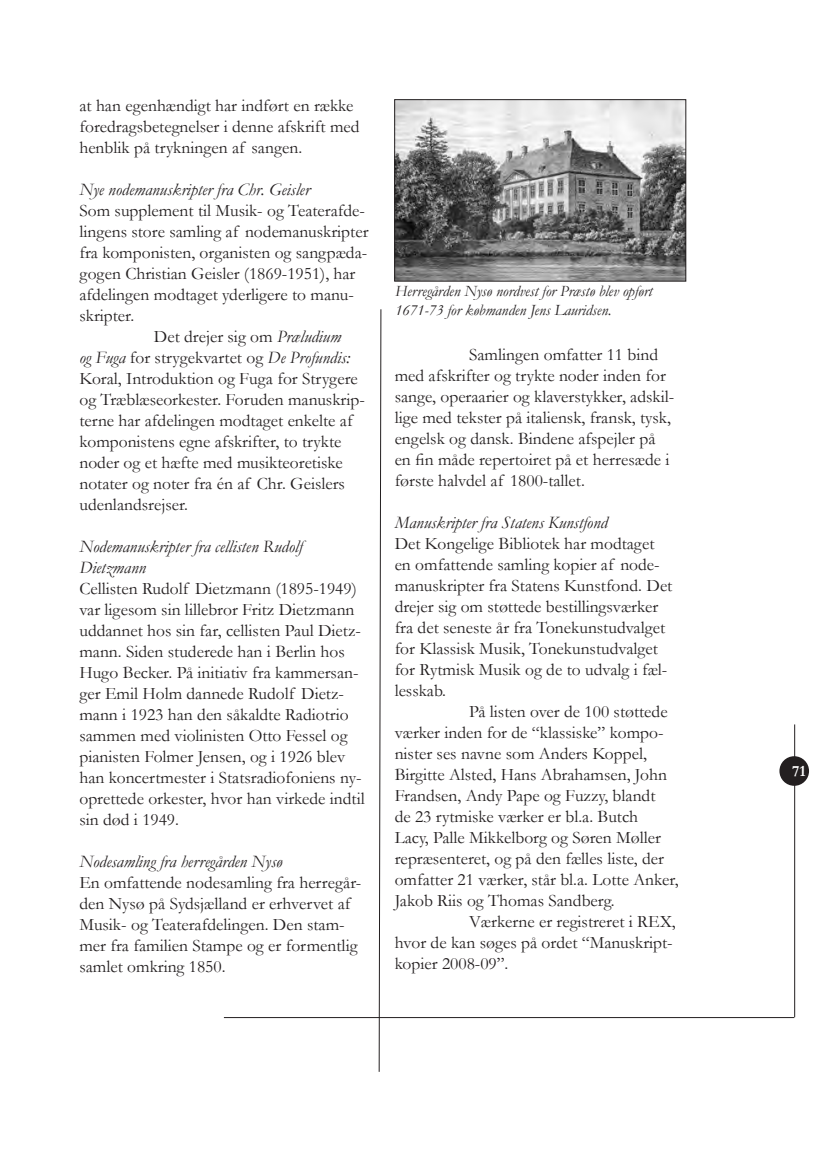
<style>
.page{position:relative;width:834px;height:1176px;background:#fff}
.page>*{position:absolute;margin:0;border:0;box-sizing:border-box;transform-origin:0 0}
.Almindelig_tekst_med{font:17.5px/21px "Garamond";color:#231f20}
.almindelig_tekst_ude{font:17.5px/21px "Garamond";color:#231f20}
.almindelig_tekst_ude-2{font:italic 17.5px "Garamond";color:#231f20}
.Billedtekst{font:italic 15.75px/18.9px "Garamond";color:#231f20}
.t1{font:700 15.75px "Garamond";color:#fff}
.s1{font-style:italic}
</style>
<div class="page">
<hr style="left:224px;top:1017px;width:570px;height:1px;background:#231f20">
<hr style="left:794px;top:724px;width:1px;height:293px;background:#231f20">
<div style="left:780px;top:757px;width:28px;height:28px;background:#231f20;border-radius:50%"></div>
<div style="left:779px;top:756px;width:29px;height:30px;border:2px solid #231f20;border-radius:50%"></div>
<img style="left:396px;top:101px;width:288px;height:179px">
<div style="left:394px;top:99px;width:292px;height:183px;border:1px solid #231f20"></div>
<svg style="left:378px;top:309px;width:4px;height:763px"></svg>
<p class="Almindelig_tekst_med" style="left:79px;top:94px;width:282px">at han egenhændigt har indført en række foredragsbetegnelser i denne afskrift med henblik på trykningen af sangen.</p>
<p class="almindelig_tekst_ude-2" style="left:79px;top:177px;width:232px">Nye nodemanuskripter fra Chr. Geisler</p>
<p class="almindelig_tekst_ude" style="left:79px;top:199px;width:290px">Som supplement til Musik- og Teaterafde&shy;lingens store samling af nodemanuskripter fra komponisten, organisten og sangpæda&shy;gogen Christian Geisler (1869-1951), har afdelingen modtaget yderligere to manu&shy;skripter.</p>
<p class="Almindelig_tekst_med" style="left:79px;top:325px;width:287px;text-indent:74px">Det drejer sig om <span class="s1">Præludium<br>og Fuga</span> for strygekvartet og <span class="s1">De Profundis:<br></span>Koral, Introduktion og Fuga for Strygere og Træblæseorkester. Foruden manuskrip&shy;terne har afdelingen modtaget enkelte af komponistens egne afskrifter, to trykte noder og et hæfte med musikteoretiske notater og noter fra én af Chr. Geislers udenlandsrejser.</p>
<p class="almindelig_tekst_ude-2" style="left:79px;top:534px;width:224px">Nodemanuskripter fra cellisten Rudolf</p>
<p class="almindelig_tekst_ude-2" style="left:79px;top:555px;width:68px">Dietzmann</p>
<p class="almindelig_tekst_ude" style="left:79px;top:577px;width:287px">Cellisten Rudolf Dietzmann (1895-1949) var ligesom sin lillebror Fritz Dietzmann uddannet hos sin far, cellisten Paul Dietz&shy;mann. Siden studerede han i Berlin hos Hugo Becker. På initiativ fra kammersan&shy;ger Emil Holm dannede Rudolf Dietz&shy;mann i 1923 han den såkaldte Radiotrio sammen med violinisten Otto Fessel og pianisten Folmer Jensen, og i 1926 blev han koncertmester i Statsradiofoniens ny&shy;oprettede orkester, hvor han virkede indtil sin død i 1949.</p>
<p class="almindelig_tekst_ude-2" style="left:79px;top:849px;width:204px">Nodesamling fra herregården Nysø</p>
<p class="almindelig_tekst_ude" style="left:79px;top:871px;width:283px">En omfattende nodesamling fra herregår&shy;den Nysø på Sydsjælland er erhvervet af Musik- og Teaterafdelingen. Den stam&shy;mer fra familien Stampe og er formentlig samlet omkring 1850.</p>
<p class="Billedtekst" style="left:395px;top:282px;width:259px">Herregården Nysø nordvest for Præstø blev opført<br>1671-73 for købmanden Jens Lauridsen.</p>
<p class="Almindelig_tekst_med" style="left:394px;top:343px;width:281px;text-indent:74px">Samlingen omfatter 11 bind med afskrifter og trykte noder inden for sange, operaarier og klaverstykker, adskil&shy;lige med tekster på italiensk, fransk, tysk, engelsk og dansk. Bindene afspejler på en fin måde repertoiret på et herresæde i første halvdel af 1800-tallet.</p>
<p class="almindelig_tekst_ude-2" style="left:394px;top:511px;width:214px">Manuskripter fra Statens Kunstfond</p>
<p class="almindelig_tekst_ude" style="left:394px;top:532px;width:279px">Det Kongelige Bibliotek har modtaget en omfattende samling kopier af node&shy;manuskripter fra Statens Kunstfond. Det drejer sig om støttede bestillingsværker fra det seneste år fra Tonekunstudvalget for Klassisk Musik, Tonekunstudvalget for Rytmisk Musik og de to udvalg i fæl&shy;lesskab.</p>
<p class="Almindelig_tekst_med" style="left:394px;top:700px;width:285px;text-indent:74px">På listen over de 100 støttede værker inden for de “klassiske” kompo&shy;nister ses navne som Anders Koppel, Birgitte Alsted, Hans Abrahamsen, John Frandsen, Andy Pape og Fuzzy, blandt<br>de 23 rytmiske værker er bl.a. Butch<br>Lacy, Palle Mikkelborg og Søren Møller repræsenteret, og på den fælles liste, der omfatter 21 værker, står bl.a. Lotte Anker, Jakob Riis og Thomas Sandberg.</p>
<p class="Almindelig_tekst_med" style="left:394px;top:910px;width:282px;text-indent:74px">Værkerne er registreret i REX, hvor de kan søges på ordet “Manuskript&shy;kopier 2008-09”.</p>
<p class="t1" style="left:791px;top:760px;width:15px">71</p>
</div>
